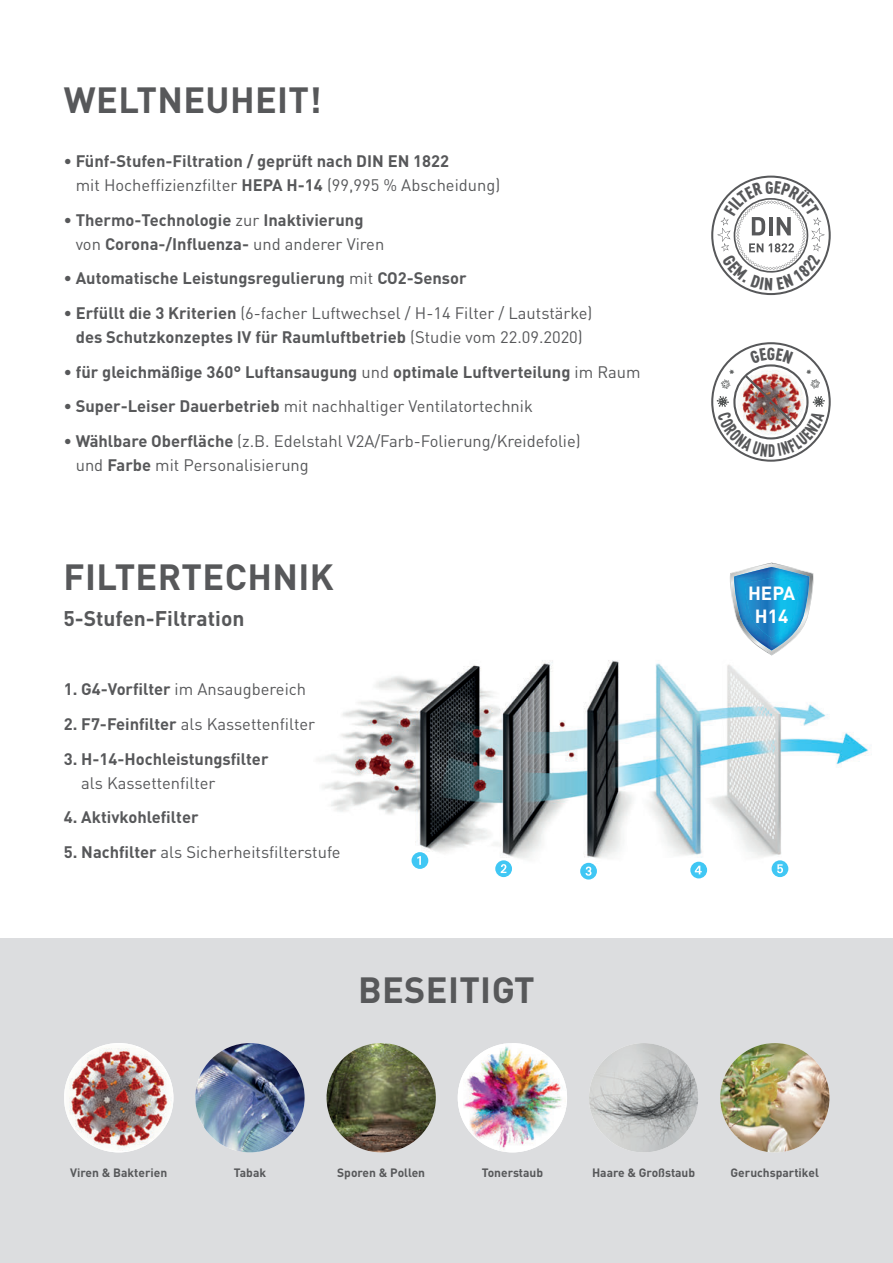
<style>
.page{position:relative;width:893px;height:1263px;background:#fff}
.page>*{position:absolute;margin:0;border:0;box-sizing:border-box;transform-origin:0 0}
.t1{font:700 36px "DIN Pro";letter-spacing:.01em;color:#57585a}
.t2{font:700 21px "DIN Pro";color:#57585a}
.t3{font:700 18.9px/22.6px "DIN Pro";color:#fff;text-align:center}
.t4{font:16.5px/24px "DIN Pro";color:#57585a;text-align:center}
.t5{font:700 16.5px/24px "DIN Pro";color:#57585a}
.t6{font:700 12px "DIN Pro";color:#57585a}
.s1{font-weight:400}
.s2{font-weight:700}
</style>
<div class="page">
<div style="left:0;top:938px;width:893px;height:325px;background:#dcdddf"></div>
<img style="left:64px;top:1043px;width:109px;height:109px;border-radius:55px">
<img style="left:195px;top:1043px;width:110px;height:109px;border-radius:55px">
<img style="left:326px;top:1043px;width:110px;height:109px;border-radius:55px">
<img style="left:458px;top:1043px;width:109px;height:109px;border-radius:55px">
<img style="left:589px;top:1043px;width:109px;height:109px;border-radius:55px">
<img style="left:720px;top:1043px;width:109px;height:109px;border-radius:55px">
<img style="left:318px;top:660px;width:554px;height:210px">
<svg style="left:772px;top:860px;width:16px;height:17px"></svg>
<svg style="left:690px;top:862px;width:17px;height:16px"></svg>
<svg style="left:580px;top:863px;width:17px;height:16px"></svg>
<svg style="left:495px;top:860px;width:17px;height:17px"></svg>
<svg style="left:412px;top:852px;width:16px;height:17px"></svg>
<svg style="left:730px;top:563px;width:84px;height:92px"></svg>
<img style="left:734px;top:567px;width:75px;height:83px">
<svg style="left:711px;top:342px;width:120px;height:120px"></svg>
<svg style="left:711px;top:176px;width:120px;height:119px"></svg>
<h1 class="t1" style="left:64px;top:75px;width:259px">WELTNEUHEIT!</h1>
<p class="t5" style="left:76px;top:148px;width:426px;text-indent:-12px">• Fünf-Stufen-Filtration / geprüft nach DIN EN 1822<br><span class="s1">mit Hocheffizienzfilter</span> HEPA H-14 <span class="s1">(99,995 % Abscheidung)</span></p>
<p class="t5" style="left:76px;top:207px;width:310px;text-indent:-12px">• Thermo-Technologie <span class="s1">zur</span> Inaktivierung <span class="s1">von</span> Corona-/Influenza- <span class="s1">und anderer Viren</span></p>
<p class="t5" style="left:64px;top:266px;width:404px">• Automatische Leistungsregulierung <span class="s1">mit</span> CO2-Sensor</p>
<p class="t4" style="left:64px;top:300px;width:530px"><span class="s2">• Erfüllt die 3 Kriterien</span> (6-facher Luftwechsel / H-14 Filter / Lautstärke) <span class="s2">des Schutzkonzeptes IV für Raumluftbetrieb</span> (Studie vom 22.09.2020)</p>
<p class="t5" style="left:64px;top:359px;width:578px">• für gleichmäßige 360° Luftansaugung <span class="s1">und</span> optimale Luftverteilung <span class="s1">im Raum</span></p>
<p class="t4" style="left:64px;top:394px;width:471px"><span class="s2">• Super-Leiser Dauerbetrieb</span> mit nachhaltiger Ventilatortechnik</p>
<p class="t4" style="left:76px;top:428px;width:507px;text-align:left;text-indent:-12px"><span class="s2">• Wählbare Oberfläche</span> (z.B. Edelstahl V2A/Farb-Folierung/Kreidefolie) und <span class="s2">Farbe</span> mit Personalisierung</p>
<h1 class="t1" style="left:64px;top:553px;width:272px">FILTERTECHNIK</h1>
<p class="t2" style="left:63px;top:604px;width:183px">5-Stufen-Filtration</p>
<p class="t4" style="left:64px;top:677px;width:244px"><span class="s2">1. G4-Vorfilter</span> im Ansaugbereich</p>
<p class="t4" style="left:64px;top:711px;width:253px"><span class="s2">2. F7-Feinfilter</span> als Kassettenfilter</p>
<p class="t5" style="left:64px;top:746px;width:206px">3. H-14-Hochleistungsfilter</p>
<p class="t4" style="left:81px;top:770px;width:136px">als Kassettenfilter</p>
<p class="t5" style="left:64px;top:804px;width:136px">4. Aktivkohlefilter</p>
<p class="t4" style="left:64px;top:839px;width:278px"><span class="s2">5. Nachfilter</span> als Sicherheitsfilterstufe</p>
<h1 class="t1" style="left:358px;top:965px;width:178px">BESEITIGT</h1>
<p class="t3" style="left:748px;top:581px;width:49px">HEPA<br>H14</p>
<p class="t6" style="left:70px;top:1165px;width:99px">Viren &amp; Bakterien</p>
<p class="t6" style="left:234px;top:1165px;width:34px">Tabak</p>
<p class="t6" style="left:337px;top:1165px;width:89px">Sporen &amp; Pollen</p>
<p class="t6" style="left:482px;top:1165px;width:63px">Tonerstaub</p>
<p class="t6" style="left:592px;top:1165px;width:105px">Haare &amp; Großstaub</p>
<p class="t6" style="left:731px;top:1165px;width:90px">Geruchspartikel</p>
</div>
